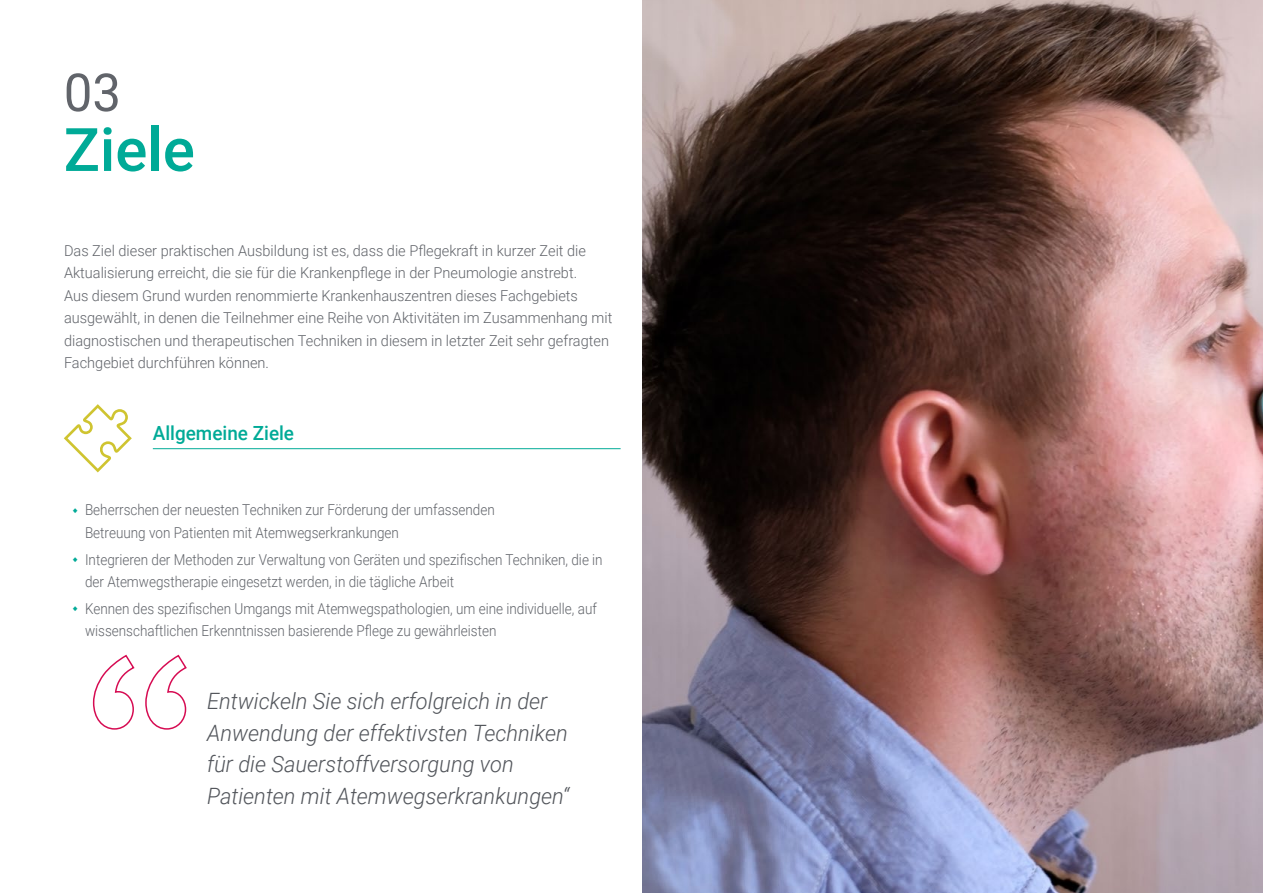
<style>
.page{position:relative;width:1263px;height:893px;background:#fff}
.page>*{position:absolute;margin:0;border:0;box-sizing:border-box;transform-origin:0 0}
.t1{font:500 60px "Roboto";color:#00aa97}
.t2{font:52.5px "Roboto";color:#61646a}
.t3{font:italic 300 22.5px/31.5px "Roboto";color:#52555b}
.t4{font:500 19.5px "Roboto";color:#00aa97}
.t5{font:300 15px/22.5px "Roboto";color:#61646a}
.t6{font:300 15px/22.5px "Roboto";color:#61646a;scale:.9 1}
</style>
<div class="page">
<img style="left:642px;top:0;width:621px;height:893px">
<hr style="left:153px;top:448px;width:468px;height:1px;background:#00aa97">
<svg style="left:64px;top:404px;width:68px;height:68px"></svg>
<svg style="left:92px;top:654px;width:95px;height:76px"></svg>
<h2 class="t2" style="left:64px;top:56px;width:59px">03</h2>
<h1 class="t1" style="left:64px;top:108px;width:133px">Ziele</h1>
<p class="t5" style="left:64px;top:239px;width:550px">Das Ziel dieser praktischen Ausbildung ist es, dass die Pflegekraft in kurzer Zeit die Aktualisierung erreicht, die sie für die Krankenpflege in der Pneumologie anstrebt.<br>Aus diesem Grund wurden renommierte Krankenhauszentren dieses Fachgebiets ausgewählt, in denen die Teilnehmer eine Reihe von Aktivitäten im Zusammenhang mit diagnostischen und therapeutischen Techniken in diesem in letzter Zeit sehr gefragten Fachgebiet durchführen können.</p>
<h3 class="t4" style="left:153px;top:420px;width:143px">Allgemeine Ziele</h3>
<p class="t6" style="left:85px;top:498px;width:457px">Beherrschen der neuesten Techniken zur Förderung der umfassenden<br>Betreuung von Patienten mit Atemwegserkrankungen</p>
<p class="t6" style="left:85px;top:548px;width:577px">Integrieren der Methoden zur Verwaltung von Geräten und spezifischen Techniken, die in der Atemwegstherapie eingesetzt werden, in die tägliche Arbeit</p>
<p class="t6" style="left:85px;top:597px;width:570px">Kennen des spezifischen Umgangs mit Atemwegspathologien, um eine individuelle, auf wissenschaftlichen Erkenntnissen basierende Pflege zu gewährleisten</p>
<h3 class="t3" style="left:207px;top:685px;width:364px">Entwickeln Sie sich erfolgreich in der Anwendung der effektivsten Techniken für die Sauerstoffversorgung von Patienten mit Atemwegserkrankungen“</h3>
</div>
